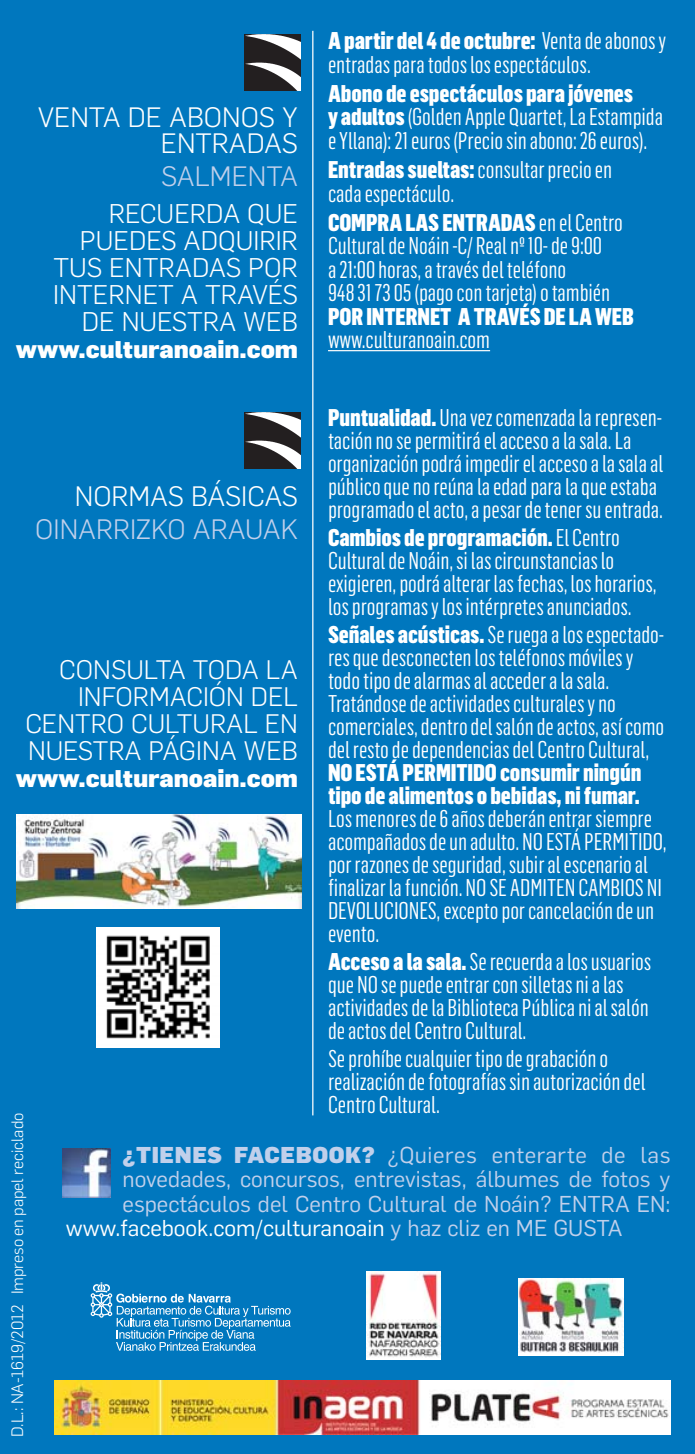
<style>
.page{position:relative;width:695px;height:1454px;background:#fff}
.page>*{position:absolute;margin:0;border:0;box-sizing:border-box;transform-origin:0 0}
.t1{font:300 27.5px/26.2px "Flama";color:#fff;text-align:right}
.t2{font:300 27.5px "Flama";color:#c1d0eb}
.t3{font:300 26.5px/27px "Flama";color:#fff;text-align:right}
.t4{font:300 26.25px/27px "Flama";color:#fff;text-align:right}
.t5{font:23.75px/23px "Flama Condensed";letter-spacing:-.005em;color:#fff}
.t6{font:900 23.75px/23px "Flama Condensed";letter-spacing:-.005em;color:#fff}
.t7{font:900 23.75px "Flama";color:#fff}
.t8{font:22.5px "Flama";color:#c1d0eb}
.t9{font:22.5px "Flama";color:#fff}
.t10{font:22.5px "Flama";letter-spacing:.025em;color:#c1d0eb}
.t11{font:300 16.25px "Flama";letter-spacing:-.005em;color:#fff}
.s1{font-weight:900}
.s2{color:#c1d0eb}
</style>
<div class="page">
<div style="left:0;top:0;width:694px;height:1453px;background:#0077be"></div>
<hr style="left:328px;top:350px;width:162px;height:1px;background:#fff">
<img style="left:17px;top:814px;width:285px;height:94px">
<img style="left:62px;top:1148px;width:48px;height:49px">
<div style="left:244px;top:412px;width:56px;height:57px;background:#231f20"></div>
<img style="left:246px;top:412px;width:54px;height:57px">
<div style="left:244px;top:34px;width:56px;height:57px;background:#231f20"></div>
<img style="left:246px;top:34px;width:54px;height:57px">
<hr style="left:312px;top:31px;width:1px;height:1084px;background:#fff">
<img style="left:97px;top:927px;width:122px;height:120px">
<svg style="left:91px;top:1282px;width:199px;height:68px"></svg>
<img style="left:55px;top:1380px;width:615px;height:53px">
<img style="left:366px;top:1271px;width:74px;height:88px">
<svg style="left:518px;top:1278px;width:105px;height:77px"></svg>
<img style="left:518px;top:1278px;width:104px;height:73px">
<p class="t1" style="left:38px;top:107px;width:261px">VENTA DE ABONOS Y<br>ENTRADAS</p>
<p class="t2" style="left:161px;top:166px;width:138px">SALMENTA</p>
<p class="t3" style="left:53px;top:203px;width:246px">RECUERDA QUE<br>PUEDES ADQUIRIR<br>TUS ENTRADAS POR<br>INTERNET A TRAVÉS<br>DE NUESTRA WEB</p>
<p class="t7" style="left:16px;top:335px;width:284px">www.culturanoain.com</p>
<p class="t5" style="left:328px;top:31px;width:339px"><span class="s1">A partir del 4 de octubre:</span> Venta de abonos y entradas para todos los espectáculos.</p>
<p class="t5" style="left:328px;top:84px;width:336px"><span class="s1">Abono de espectáculos para jóvenes<br>y adultos</span> (Golden Apple Quartet, La Estampida e Yllana): 21 euros (Precio sin abono: 26 euros).</p>
<p class="t5" style="left:328px;top:160px;width:285px"><span class="s1">Entradas sueltas:</span> consultar precio en cada espectáculo.</p>
<p class="t5" style="left:328px;top:212px;width:296px"><span class="s1">COMPRA LAS ENTRADAS</span> en el Centro Cultural de Noáin -C/ Real nº 10- de 9:00<br>a 21:00 horas, a través del teléfono<br>948 31 73 05 (pago con tarjeta) o también</p>
<p class="t6" style="left:328px;top:307px;width:307px">POR INTERNET A TRAVÉS DE LA WEB</p>
<p class="t5" style="left:328px;top:330px;width:163px">www.culturanoain.com</p>
<p class="t5" style="left:328px;top:408px;width:336px"><span class="s1">Puntualidad.</span> Una vez comenzada la represen&shy;tación no se permitirá el acceso a la sala. La organización podrá impedir el acceso a la sala al público que no reúna la edad para la que estaba programado el acto, a pesar de tener su entrada.</p>
<p class="t5" style="left:328px;top:528px;width:330px"><span class="s1">Cambios de programación.</span>El Centro Cultural de Noáin, si las circunstancias lo exigieren, podrá alterar las fechas, los horarios, los programas y los intérpretes anunciados.</p>
<p class="t5" style="left:328px;top:625px;width:337px"><span class="s1">Señales acústicas.</span> Se ruega a los espectado&shy;res que desconecten los teléfonos móviles y todo tipo de alarmas al acceder a la sala.<br>Tratándose de actividades culturales y no comerciales, dentro del salón de actos, así como del resto de dependencias del Centro Cultural,</p>
<p class="t6" style="left:328px;top:763px;width:315px">NO ESTÁ PERMITIDO consumir ningún tipo de alimentos o bebidas, ni fumar.</p>
<p class="t5" style="left:328px;top:809px;width:340px">Los menores de 6 años deberán entrar siempre acompañados de un adulto. NO ESTÁ PERMITIDO, por razones de seguridad, subir al escenario al finalizar la función. NO SE ADMITEN CAMBIOS NI DEVOLUCIONES, excepto por cancelación de un evento.</p>
<p class="t5" style="left:328px;top:952px;width:324px"><span class="s1">Acceso a la sala.</span> Se recuerda a los usuarios que NO se puede entrar con silletas ni a las actividades de la Biblioteca Pública ni al salón de actos del Centro Cultural.</p>
<p class="t5" style="left:328px;top:1049px;width:319px">Se prohíbe cualquier tipo de grabación o realización de fotografías sin autorización del<br>Centro Cultural.</p>
<p class="t1" style="left:75px;top:486px;width:224px">NORMAS BÁSICAS</p>
<p class="t2" style="left:35px;top:519px;width:264px">OINARRIZKO ARAUAK</p>
<p class="t4" style="left:25px;top:659px;width:274px">CONSULTA TODA LA<br>INFORMACIÓN DEL<br>CENTRO CULTURAL EN<br>NUESTRA PÁGINA WEB</p>
<p class="t7" style="left:16px;top:764px;width:284px">www.culturanoain.com</p>
<p class="t11" style="left:12px;top:1436px;width:326px;rotate:-90deg">D.L.: NA-1619/2012 Impreso en papel reciclado</p>
<p class="t10" style="left:122px;top:1141px;width:549px"><span class="s1">¿TIENES FACEBOOK?</span> ¿Quieres enterarte de las</p>
<p class="t8" style="left:122px;top:1166px;width:549px">novedades, concursos, entrevistas, álbumes de fotos y</p>
<p class="t8" style="left:122px;top:1190px;width:549px">espectáculos del Centro Cultural de Noáin? ENTRA EN:</p>
<p class="t9" style="left:66px;top:1214px;width:558px">www.facebook.com/culturanoain <span class="s2">y haz cliz en ME GUSTA</span></p>
</div>
